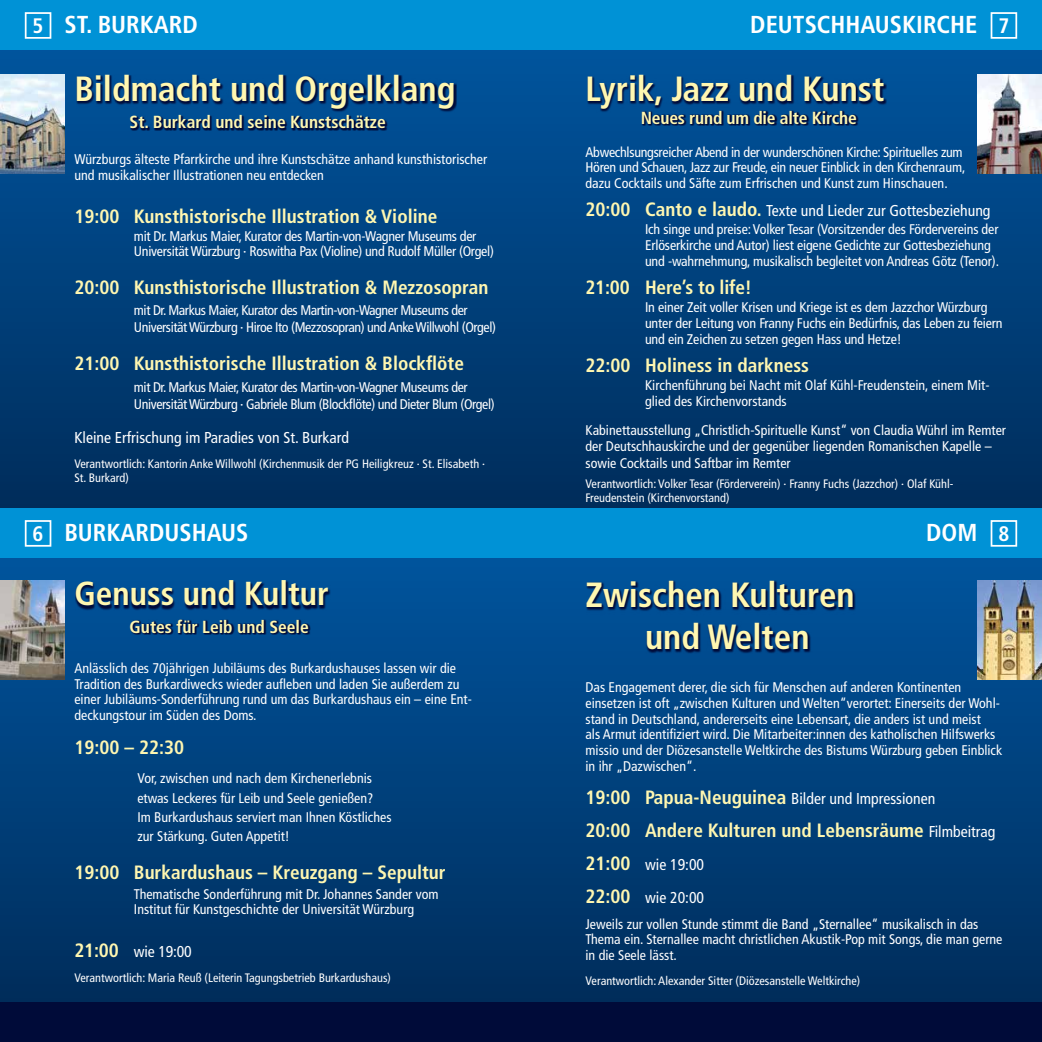
<style>
.page{position:relative;width:1042px;height:1042px;background:#fff}
.page>*{position:absolute;margin:0;border:0;box-sizing:border-box;transform-origin:0 0}
.t1{font:700 condensed 35px/42px "Frutiger LT Std";color:#fff7b1;text-align:center}
.t2{font:700 condensed 33.25px "Frutiger LT Std";color:#fff7b1}
.t3{font:700 condensed 24.5px "Frutiger LT Std";color:#fff}
.t4{font:700 condensed 21px "Frutiger LT Std";color:#fff}
.t5{font:700 condensed 19.25px "Frutiger LT Std";color:#fff7b1}
.t6{font:700 condensed 17.5px "Frutiger LT Std";color:#fff7b1}
.t7{font:condensed 15.75px/33.1px "Frutiger LT Std";color:#fff}
.t8{font:condensed 14px/15.8px "Frutiger LT Std";color:#fff}
.t9{font:condensed 14px/15.8px "Frutiger LT Std";letter-spacing:-.02em;color:#fff}
.t10{font:condensed 14px/16.8px "Frutiger LT Std";letter-spacing:-.03em;color:#fff}
.t11{font:condensed 12.25px/14.7px "Frutiger LT Std";color:#fff}
.s1{font-size:21px}
.s2{font-weight:700;font-size:19.25px;color:#fff7b1}
.s3{font-weight:400;font-size:15.75px;color:#fff}
</style>
<div class="page">
<div style="left:0;top:50px;width:1042px;height:459px;background:linear-gradient(to bottom,#01559e,#002d5b)"></div>
<div style="left:0;top:558px;width:1042px;height:445px;background:linear-gradient(to bottom,#00559e,#002d5b)"></div>
<div style="left:0;top:508px;width:1042px;height:50px;background:#0092d6"></div>
<div style="left:0;top:0;width:1042px;height:50px;background:#0092d6"></div>
<div style="left:0;top:1002px;width:1042px;height:40px;background:#000b39"></div>
<div style="left:990px;top:520px;width:27px;height:27px;border:2px solid #fff"></div>
<div style="left:25px;top:520px;width:26px;height:27px;border:2px solid #fff"></div>
<div style="left:25px;top:12px;width:26px;height:27px;border:2px solid #fff"></div>
<img style="left:0;top:74px;width:64px;height:100px">
<img style="left:977px;top:74px;width:65px;height:100px">
<img style="left:977px;top:580px;width:65px;height:100px">
<div style="left:990px;top:12px;width:27px;height:27px;border:2px solid #fff"></div>
<svg style="left:587px;top:75px;width:300px;height:37px;background:#003775"></svg>
<svg style="left:641px;top:110px;width:218px;height:16px;background:#002c65"></svg>
<svg style="left:586px;top:581px;width:270px;height:73px;background:#003a78"></svg>
<svg style="left:130px;top:115px;width:258px;height:16px;background:#002b65"></svg>
<svg style="left:76px;top:75px;width:381px;height:37px;background:#003572"></svg>
<img style="left:0;top:580px;width:64px;height:100px">
<svg style="left:130px;top:619px;width:181px;height:16px;background:#002c66"></svg>
<svg style="left:75px;top:580px;width:255px;height:31px;background:#003471"></svg>
<h3 class="t3" style="left:33px;top:10px;width:167px"><span class="s1">5</span> ST. BURKARD</h3>
<h1 class="t1" style="left:74px;top:68px;width:383px">Bildmacht und Orgelklang</h1>
<p class="t6" style="left:130px;top:112px;width:258px">St. Burkard und seine Kunstschätze</p>
<p class="t8" style="left:74px;top:152px;width:414px">Würzburgs älteste Pfarrkirche und ihre Kunstschätze anhand kunsthistorischer und musikalischer Illustrationen neu entdecken</p>
<h3 class="t5" style="left:74px;top:205px;width:364px">19:00 Kunsthistorische Illustration &amp; Violine</h3>
<p class="t9" style="left:134px;top:229px;width:361px;line-height:14.7px">mit Dr. Markus Maier, Kurator des Martin-von-Wagner Museums der<br>Universität Würzburg · Roswitha Pax (Violine) und Rudolf Müller (Orgel)</p>
<h3 class="t5" style="left:74px;top:275px;width:415px">20:00 Kunsthistorische Illustration &amp; Mezzosopran</h3>
<p class="t10" style="left:134px;top:302px;width:363px">mit Dr. Markus Maier, Kurator des Martin-von-Wagner Museums der<br>Universität Würzburg · Hiroe Ito (Mezzosopran) und Anke Willwohl (Orgel)</p>
<h3 class="t5" style="left:74px;top:352px;width:391px">21:00 Kunsthistorische Illustration &amp; Blockflöte</h3>
<p class="t10" style="left:134px;top:379px;width:362px">mit Dr. Markus Maier, Kurator des Martin-von-Wagner Museums der<br>Universität Würzburg · Gabriele Blum (Blockflöte) und Dieter Blum (Orgel)</p>
<p class="t7" style="left:74px;top:421px;width:276px">Kleine Erfrischung im Paradies von St. Burkard</p>
<p class="t11" style="left:74px;top:456px;width:412px">Verantwortlich: Kantorin Anke Willwohl (Kirchenmusik der PG Heiligkreuz · St. Elisabeth ·<br>St. Burkard)</p>
<h3 class="t3" style="left:750px;top:10px;width:261px">DEUTSCHHAUSKIRCHE <span class="s1">7</span></h3>
<h1 class="t1" style="left:585px;top:68px;width:300px">Lyrik, Jazz und Kunst</h1>
<p class="t6" style="left:641px;top:107px;width:218px">Neues rund um die alte Kirche</p>
<p class="t9" style="left:585px;top:144px;width:382px">Abwechlsungsreicher Abend in der wunderschönen Kirche: Spirituelles zum<br>Hören und Schauen, Jazz zur Freude, ein neuer Einblick in den Kirchenraum, dazu Cocktails und Säfte zum Erfrischen und Kunst zum Hinschauen.</p>
<p class="t7" style="left:585px;top:194px;width:406px"><span class="s2">20:00 Canto e laudo.</span> Texte und Lieder zur Gottesbeziehung</p>
<p class="t8" style="left:645px;top:222px;width:355px">Ich singe und preise: Volker Tesar (Vorsitzender des Fördervereins der<br>Erlöserkirche und Autor) liest eigene Gedichte zur Gottesbeziehung und -wahrnehmung, musikalisch begleitet von Andreas Götz (Tenor).</p>
<h3 class="t5" style="left:585px;top:276px;width:168px">21:00 Here’s to life!</h3>
<p class="t8" style="left:645px;top:300px;width:359px">In einer Zeit voller Krisen und Kriege ist es dem Jazzchor Würzburg unter der Leitung von Franny Fuchs ein Bedürfnis, das Leben zu feiern und ein Zeichen zu setzen gegen Hass und Hetze!</p>
<h3 class="t5" style="left:585px;top:354px;width:225px">22:00 Holiness in darkness</h3>
<p class="t8" style="left:645px;top:377px;width:346px">Kirchenführung bei Nacht mit Olaf Kühl-Freudenstein, einem Mit&shy;glied des Kirchenvorstands</p>
<p class="t8" style="left:585px;top:422px;width:422px;line-height:16.6px">Kabinettausstellung „Christlich-Spirituelle Kunst“ von Claudia Wührl im Remter der Deutschhauskirche und der gegenüber liegenden Romanischen Kapelle – sowie Cocktails und Saftbar im Remter</p>
<p class="t11" style="left:585px;top:476px;width:369px">Verantwortlich: Volker Tesar (Förderverein) · Franny Fuchs (Jazzchor) · Olaf Kühl-<br>Freudenstein (Kirchenvorstand)</p>
<h3 class="t3" style="left:64px;top:518px;width:185px">BURKARDUSHAUS</h3>
<h3 class="t3" style="left:926px;top:518px;width:53px">DOM</h3>
<h3 class="t4" style="left:33px;top:521px;width:12px">6</h3>
<h3 class="t4" style="left:998px;top:521px;width:12px">8</h3>
<h2 class="t2" style="left:74px;top:574px;width:256px">Genuss und Kultur</h2>
<p class="t6" style="left:130px;top:616px;width:181px">Gutes für Leib und Seele</p>
<p class="t8" style="left:74px;top:660px;width:399px">Anlässlich des 70jährigen Jubiläums des Burkardushauses lassen wir die Tradition des Burkardiwecks wieder aufleben und laden Sie außerdem zu einer Jubiläums-Sonderführung rund um das Burkardushaus ein – eine Ent&shy;deckungstour im Süden des Doms.</p>
<h3 class="t5" style="left:74px;top:736px;width:111px">19:00 – 22:30</h3>
<p class="t8" style="left:137px;top:769px;width:256px;line-height:19.2px">Vor, zwischen und nach dem Kirchenerlebnis etwas Leckeres für Leib und Seele genießen?<br>Im Burkardushaus serviert man Ihnen Köstliches zur Stärkung. Guten Appetit!</p>
<h3 class="t5" style="left:74px;top:861px;width:373px">19:00 Burkardushaus – Kreuzgang – Sepultur</h3>
<p class="t8" style="left:134px;top:886px;width:306px">Thematische Sonderführung mit Dr. Johannes Sander vom<br>Institut für Kunstgeschichte der Universität Würzburg</p>
<p class="t7" style="left:74px;top:935px;width:119px"><span class="s2">21:00</span> wie 19:00</p>
<p class="t11" style="left:74px;top:970px;width:318px">Verantwortlich: Maria Reuß (Leiterin Tagungsbetrieb Burkardushaus)</p>
<h1 class="t1" style="left:585px;top:574px;width:271px">Zwischen Kulturen und Welten</h1>
<p class="t8" style="left:585px;top:679px;width:418px">Das Engagement derer, die sich für Menschen auf anderen Kontinenten einsetzen ist oft „zwischen Kulturen und Welten“verortet: Einerseits der Wohl&shy;stand in Deutschland, andererseits eine Lebensart, die anders ist und meist<br>als Armut identifiziert wird. Die Mitarbeiter:innen des katholischen Hilfswerks missio und der Diözesanstelle Weltkirche des Bistums Würzburg geben Einblick in ihr „Dazwischen“.</p>
<p class="t7" style="left:585px;top:782px;width:351px"><span class="s2">19:00 Papua-Neuguinea</span> Bilder und Impressionen</p>
<h3 class="t5" style="left:585px;top:819px;width:411px">20:00 Andere Kulturen und Lebensräume <span class="s3">Filmbeitrag</span></h3>
<p class="t7" style="left:585px;top:848px;width:120px"><span class="s2">21:00</span> wie 19:00<br><span class="s2">22:00</span> wie 20:00</p>
<p class="t8" style="left:585px;top:916px;width:418px">Jeweils zur vollen Stunde stimmt die Band „Sternallee“ musikalisch in das<br>Thema ein. Sternallee macht christlichen Akustik-Pop mit Songs, die man gerne in die Seele lässt.</p>
<p class="t11" style="left:585px;top:973px;width:276px">Verantwortlich: Alexander Sitter (Diözesanstelle Weltkirche)</p>
</div>
